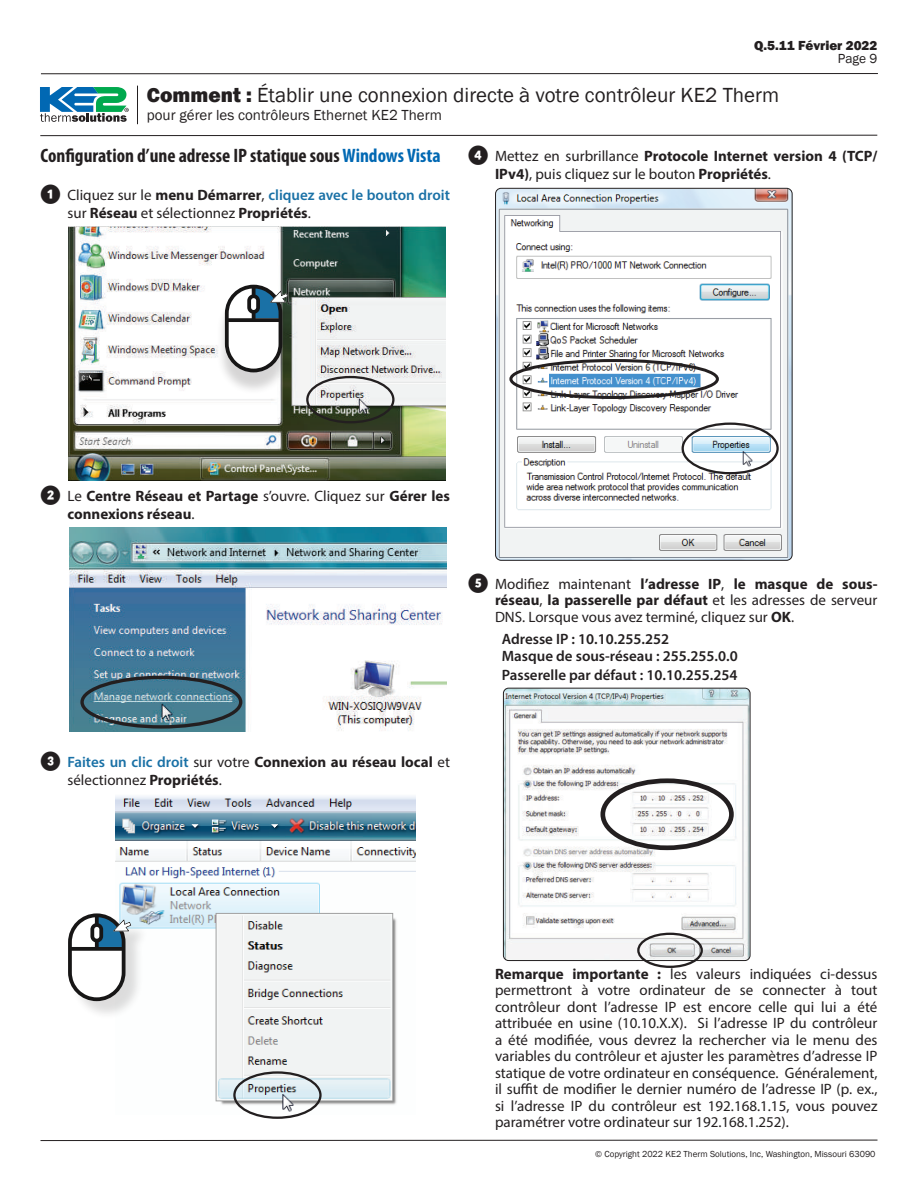
<style>
.page{position:relative;width:918px;height:1188px;background:#fff}
.page>*{position:absolute;margin:0;border:0;box-sizing:border-box;transform-origin:0 0}
.t1{font:21px "Franklin Gothic";color:#231f20}
.t2{font:700 condensed 19.5px "Myriad Pro";color:#231f20}
.t3{font:15px/16.5px "Myriad Pro";color:#231f20;text-align:justify}
.t4{font:700 15px/18px "Myriad Pro";color:#231f20}
.t5{font:600 15px/17.1px "Myriad Pro";color:#231f20}
.t6{font:15px "Franklin Gothic";color:#231f20}
.t7{font:800 13.5px "Franklin Gothic";color:#231f20}
.t8{font:13.5px "Franklin Gothic";color:#231f20}
.t9{font:9px "Franklin Gothic";color:#231f20}
.s1{font-weight:800}
.s2{color:#0168b3}
.s3{font-family:"Lato";font-weight:800;font-size:18px}
.s4{font-weight:700}
.s5{font-weight:600;color:#1a71a6}
.s6{font-weight:400}
</style>
<div class="page">
<hr style="left:41px;top:73px;width:837px;height:1px;background:#231f20">
<svg style="left:40px;top:135px;width:838px;height:1px"></svg>
<hr style="left:137px;top:86px;width:1px;height:38px;background:#231f20">
<svg style="left:40px;top:87px;width:89px;height:35px"></svg>
<svg style="left:40px;top:1140px;width:838px;height:1px"></svg>
<img style="left:68px;top:227px;width:378px;height:254px">
<img style="left:69px;top:527px;width:378px;height:205px">
<img style="left:496px;top:188px;width:296px;height:372px">
<div style="left:495px;top:188px;width:297px;height:372px;border:1px solid #231f20;border-radius:6px"></div>
<div style="left:217px;top:291px;width:78px;height:105px;background:#231f20;opacity:.19"></div>
<svg style="left:225px;top:285px;width:63px;height:87px"></svg>
<div style="left:306px;top:376px;width:89px;height:47px;border:2px solid #231f20;border-radius:50%"></div>
<div style="left:80px;top:676px;width:162px;height:53px;border:3px solid #231f20;border-radius:50%"></div>
<img style="left:115px;top:796px;width:300px;height:318px">
<div style="left:70px;top:916px;width:79px;height:104px;background:#231f20;opacity:.15"></div>
<svg style="left:68px;top:913px;width:63px;height:88px"></svg>
<div style="left:233px;top:1071px;width:89px;height:48px;border:2px solid #231f20;border-radius:50%"></div>
<div style="left:509px;top:359px;width:210px;height:40px;border:3px solid #231f20;border-radius:50%"></div>
<div style="left:682px;top:423px;width:97px;height:51px;border:2px solid #231f20;border-radius:50%"></div>
<img style="left:503px;top:688px;width:247px;height:273px">
<div style="left:503px;top:688px;width:247px;height:273px;border:1px solid #231f20;border-radius:5px"></div>
<div style="left:600px;top:778px;width:134px;height:72px;border:5px solid #231f20;border-radius:50%"></div>
<div style="left:637px;top:933px;width:66px;height:35px;border:2px solid #231f20;border-radius:50%"></div>
<p class="t7" style="left:754px;top:37px;width:125px">Q.5.11 Février 2022</p>
<p class="t8" style="left:838px;top:51px;width:41px">Page 9</p>
<h1 class="t1" style="left:147px;top:82px;width:634px"><span class="s1">Comment :</span> Établir une connexion directe à votre contrôleur KE2 Therm</h1>
<p class="t6" style="left:147px;top:106px;width:297px">pour gérer les contrôleurs Ethernet KE2 Therm</p>
<h2 class="t2" style="left:40px;top:143px;width:402px">Configuration d’une adresse IP statique sous <span class="s2">Windows Vista</span></h2>
<p class="t3" style="left:68px;top:186px;width:384px;line-height:18px;text-indent:-27px"><span class="s3">❶</span> Cliquez sur le <span class="s4">menu Démarrer</span>, <span class="s5">cliquez avec le bouton droit </span>sur <span class="s4">Réseau</span> et sélectionnez <span class="s4">Propriétés</span>.</p>
<p class="t4" style="left:495px;top:147px;width:384px;text-indent:-27px"><span class="s3">❹</span> <span class="s6">Mettez en surbrillance</span> Protocole Internet version 4 (TCP/<br>IPv4)<span class="s6">, puis cliquez sur le bouton</span> Propriétés<span class="s6">.</span></p>
<p class="t4" style="left:68px;top:487px;width:384px;text-indent:-27px"><span class="s3">❷</span> <span class="s6">Le</span> Centre Réseau et Partage <span class="s6">s’ouvre. Cliquez sur</span> Gérer les connexions réseau<span class="s6">.</span></p>
<p class="t3" style="left:495px;top:575px;width:384px;text-indent:-27px"><span class="s3">❺</span> Modifiez maintenant <span class="s4">l’adresse IP</span>, <span class="s4">le masque de sous&shy;réseau</span>, <span class="s4">la passerelle par défaut</span> et les adresses de serveur DNS. Lorsque vous avez terminé, cliquez sur <span class="s4">OK</span>.</p>
<p class="t5" style="left:502px;top:630px;width:238px">Adresse IP : 10.10.255.252<br>Masque de sous-réseau : 255.255.0.0</p>
<p class="t5" style="left:502px;top:666px;width:237px">Passerelle par défaut : 10.10.255.254</p>
<p class="t4" style="left:68px;top:752px;width:384px;text-indent:-27px"><span class="s3">❸</span> <span class="s5">Faites un clic droit</span> <span class="s6">sur votre</span> Connexion au réseau local <span class="s6">et sélectionnez</span> Propriétés<span class="s6">.</span></p>
<p class="t3" style="left:495px;top:965px;width:384px"><span class="s4">Remarque importante :</span> les valeurs indiquées ci-dessus permettront à votre ordinateur de se connecter à tout contrôleur dont l’adresse IP est encore celle qui lui a été attribuée en usine (10.10.X.X). Si l’adresse IP du contrôleur a été modifiée, vous devrez la rechercher via le menu des variables du contrôleur et ajuster les paramètres d’adresse IP statique de votre ordinateur en conséquence. Généralement, il suffit de modifier le dernier numéro de l’adresse IP (p. ex., si l’adresse IP du contrôleur est 192.168.1.15, vous pouvez paramétrer votre ordinateur sur 192.168.1.252).</p>
<p class="t9" style="left:595px;top:1149px;width:282px">© Copyright 2022 KE2 Therm Solutions, Inc, Washington, Missouri 63090</p>
</div>
